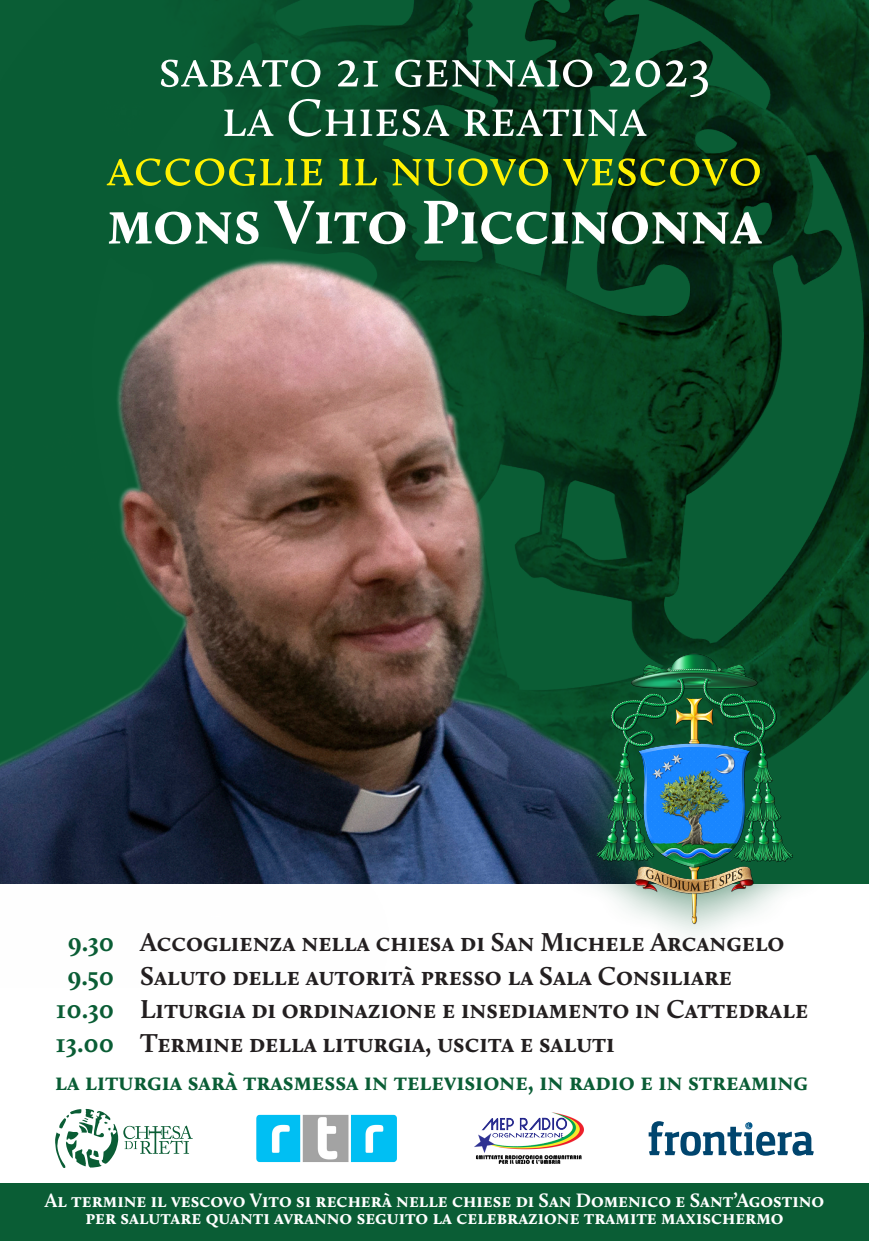
<style>
.page{position:relative;width:869px;height:1241px;background:#fff}
.page>*{position:absolute;margin:0;border:0;box-sizing:border-box;transform-origin:0 0}
.t1{font:700 63.88px "Calluna";color:#fff}
.t2{font:54.43px/49.4px "Calluna";color:#fff;text-align:center}
.t3{font:54.43px "Calluna";color:#fff101}
.t4{font:700 26.78px "Calluna";color:#231f20}
.t5{font:700 25.38px "Calluna";color:#0a5d35}
.t6{font:700 20.12px/17.5px "Calluna";color:#fff;text-align:center}
.s1{color:#0a5d35}
</style>
<div class="page">
<div style="left:0;top:1183px;width:868px;height:57px;background:#0a5d35"></div>
<img style="left:0;top:0;width:868px;height:884px">
<img style="left:0;top:206px;width:741px;height:677px">
<div style="left:551px;top:609px;width:272px;height:347px;background:#0a5d35;opacity:.8"></div>
<img style="left:596px;top:654px;width:197px;height:270px">
<img style="left:256px;top:1114px;width:140px;height:48px">
<svg style="left:55px;top:1108px;width:138px;height:60px"></svg>
<svg style="left:648px;top:1121px;width:165px;height:34px"></svg>
<img style="left:474px;top:1112px;width:109px;height:52px">
<h2 class="t2" style="left:158px;top:43px;width:553px">sabato 21 gennaio 2023 la Chiesa reatina</h2>
<h2 class="t3" style="left:107px;top:134px;width:657px">accoglie il nuovo vescovo</h2>
<h1 class="t1" style="left:107px;top:182px;width:656px">mons Vito Piccinonna</h1>
<p class="t4" style="left:67px;top:925px;width:718px"><span class="s1">9.30</span> Accoglienza nella chiesa di San Michele Arcangelo</p>
<p class="t4" style="left:67px;top:958px;width:666px"><span class="s1">9.50</span> Saluto delle autorità presso la Sala Consiliare</p>
<p class="t4" style="left:56px;top:992px;width:753px"><span class="s1">10.30</span> Liturgia di ordinazione e insediamento in Cattedrale</p>
<p class="t4" style="left:55px;top:1026px;width:560px"><span class="s1">13.00</span> Termine della liturgia, uscita e saluti</p>
<p class="t5" style="left:55px;top:1065px;width:754px">la liturgia sarà trasmessa in televisione, in radio e in streaming</p>
<p class="t6" style="left:45px;top:1190px;width:780px">Al termine il vescovo Vito si recherà nelle chiese di San Domenico e Sant’Agostino per salutare quanti avranno seguito la celebrazione tramite maxischermo</p>
</div>
